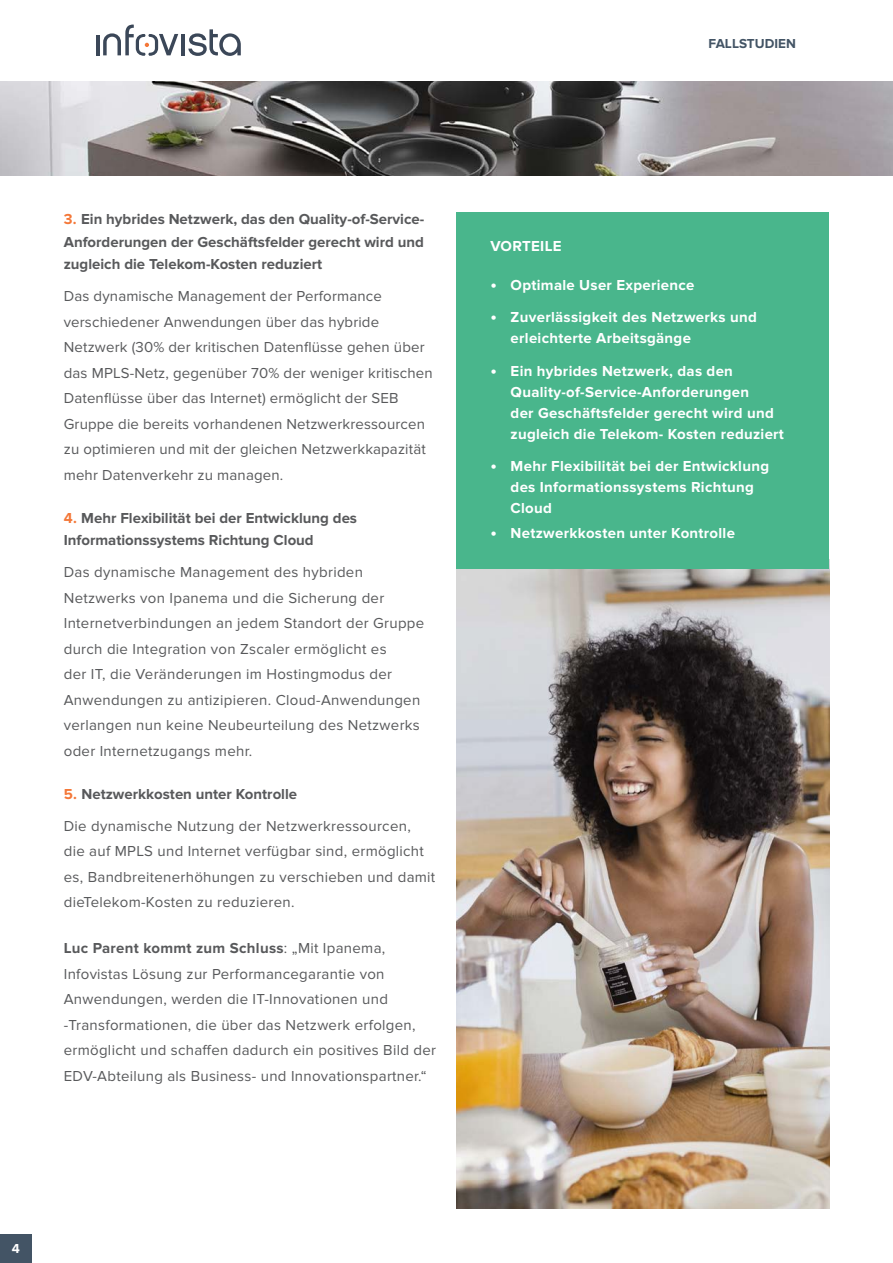
<style>
.page{position:relative;width:893px;height:1263px;background:#fff}
.page>*{position:absolute;margin:0;border:0;box-sizing:border-box;transform-origin:0 0}
.Body{font:15px/25.5px "Proxima Nova";letter-spacing:.02em;color:#58595b}
.CTA_Title{font:700 15px/21px "Proxima Nova";letter-spacing:.02em;color:#fff}
.Body-2{font:700 15px/22.5px "Proxima Nova";color:#58595b;text-align:justify}
.t1{font:700 13.5px "Proxima Nova";color:#435465}
.t2{font:700 13.5px "Proxima Nova";color:#fff}
.s1{color:#f47839}
.s2{font-weight:700}
.s3{font-size:18px}
</style>
<div class="page">
<div style="left:0;top:1234px;width:32px;height:29px;background:#435465"></div>
<img style="left:0;top:82px;width:893px;height:93px">
<hr style="left:96px;top:35px;width:3px;height:20px;background:#3b4758">
<hr style="left:182px;top:34px;width:3px;height:21px;background:#3b4758">
<svg style="left:188px;top:29px;width:53px;height:27px"></svg>
<svg style="left:103px;top:24px;width:75px;height:32px"></svg>
<img style="left:457px;top:569px;width:372px;height:640px">
<div style="left:457px;top:212px;width:372px;height:357px;background:#49b68c"></div>
<p class="t1" style="left:709px;top:36px;width:89px">FALLSTUDIEN</p>
<p class="Body-2" style="left:64px;top:208px;width:362px"><span class="s1">3.</span> Ein hybrides Netzwerk, das den Quality-of-Service-Anforderungen der Geschäftsfelder gerecht wird und zugleich die Telekom-Kosten reduziert</p>
<p class="Body" style="left:64px;top:284px;width:370px">Das dynamische Management der Performance verschiedener Anwendungen über das hybride Netzwerk (30% der kritischen Datenflüsse gehen über das MPLS-Netz, gegenüber 70% der weniger kritischen Datenflüsse über das Internet) ermöglicht der SEB Gruppe die bereits vorhandenen Netzwerkressourcen zu optimieren und mit der gleichen Netzwerkkapazität mehr Datenverkehr zu managen.</p>
<p class="Body-2" style="left:64px;top:507px;width:295px"><span class="s1">4.</span> Mehr Flexibilität bei der Entwicklung des<br>Informationssystems Richtung Cloud</p>
<p class="Body" style="left:64px;top:560px;width:362px">Das dynamische Management des hybriden Netzwerks von Ipanema und die Sicherung der Internetverbindungen an jedem Standort der Gruppe durch die Integration von Zscaler ermöglicht es<br>der IT, die Veränderungen im Hostingmodus der Anwendungen zu antizipieren. Cloud-Anwendungen verlangen nun keine Neubeurteilung des Netzwerks oder Internetzugangs mehr.</p>
<p class="Body-2" style="left:64px;top:783px;width:235px"><span class="s1">5.</span> Netzwerkkosten unter Kontrolle</p>
<p class="Body" style="left:64px;top:813px;width:373px">Die dynamische Nutzung der Netzwerkressourcen, die auf MPLS und Internet verfügbar sind, ermöglicht es, Bandbreitenerhöhungen zu verschieben und damit dieTelekom-Kosten zu reduzieren.</p>
<p class="Body" style="left:64px;top:935px;width:374px"><span class="s2">Luc Parent kommt zum Schluss</span>: „Mit Ipanema, Infovistas Lösung zur Performancegarantie von Anwendungen, werden die IT-Innovationen und -Transformationen, die über das Netzwerk erfolgen, ermöglicht und schaffen dadurch ein positives Bild der EDV-Abteilung als Business- und Innovationspartner.“</p>
<p class="CTA_Title" style="left:490px;top:236px;width:73px">VORTEILE</p>
<p class="CTA_Title" style="left:490px;top:275px;width:206px"><span class="s3">•</span> Optimale User Experience</p>
<p class="CTA_Title" style="left:511px;top:307px;width:248px;text-indent:-20px"><span class="s3">•</span> Zuverlässigkeit des Netzwerks und erleichterte Arbeitsgänge</p>
<p class="CTA_Title" style="left:511px;top:360px;width:275px;text-indent:-20px"><span class="s3">•</span> Ein hybrides Netzwerk, das den Quality-of-Service-Anforderungen<br>der Geschäftsfelder gerecht wird und zugleich die Telekom- Kosten reduziert</p>
<p class="CTA_Title" style="left:511px;top:456px;width:260px;text-indent:-20px"><span class="s3">•</span> Mehr Flexibilität bei der Entwicklung des Informationssystems Richtung<br>Cloud</p>
<p class="CTA_Title" style="left:490px;top:523px;width:246px"><span class="s3">•</span> Netzwerkkosten unter Kontrolle</p>
<p class="t2" style="left:12px;top:1240px;width:10px">4</p>
</div>
